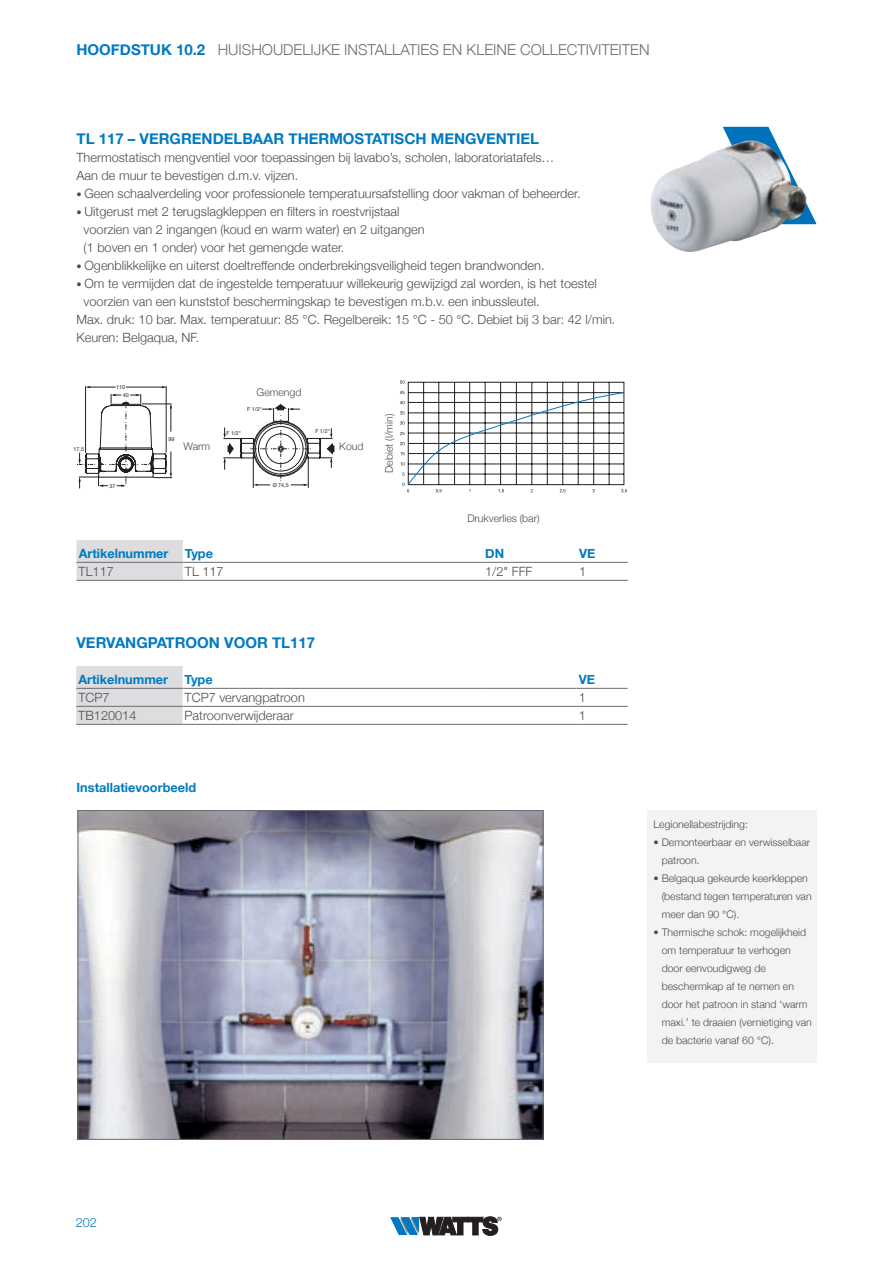
<style>
.page{position:relative;width:893px;height:1263px;background:#fff}
.page>*{position:absolute;margin:0;border:0;box-sizing:border-box;transform-origin:0 0}
.t1{font:700 15px "Helvetica Neue";color:#007ac2}
.t2{font:300 15px "Helvetica Neue";color:#6c6d70}
.t3{font:300 12.75px/18px "Helvetica Neue";color:#4b4c4d}
.t4{font:700 12.75px "Helvetica Neue";color:#007ac2}
.t5{font:300 12.75px "Helvetica Neue";color:#007ac2}
.t6{font:300 10.5px/18px "Helvetica Neue";color:#4b4c4d}
.t7{font:5.4px "Helvetica Neue";color:#231f20}
.s1{font-weight:700;color:#007ac2}
.s2{font-size:10.5px}
</style>
<div class="page">
<svg style="left:390px;top:1217px;width:112px;height:18px"></svg>
<svg style="left:77px;top:394px;width:95px;height:94px"></svg>
<hr style="left:85px;top:386px;width:1px;height:67px;background:#231f20">
<hr style="left:166px;top:386px;width:1px;height:66px;background:#231f20">
<svg style="left:86px;top:386px;width:30px;height:2px"></svg>
<hr style="left:126px;top:387px;width:39px;height:1px;background:#231f20">
<hr style="left:253px;top:456px;width:1px;height:32px;background:#231f20">
<hr style="left:308px;top:456px;width:1px;height:32px;background:#231f20">
<svg style="left:223px;top:427px;width:11px;height:43px"></svg>
<svg style="left:240px;top:404px;width:94px;height:82px"></svg>
<svg style="left:400px;top:380px;width:227px;height:113px"></svg>
<svg style="left:723px;top:127px;width:93px;height:97px"></svg>
<img style="left:651px;top:140px;width:155px;height:112px">
<div style="left:77px;top:540px;width:106px;height:40px;background:#dcdddf"></div>
<hr style="left:77px;top:562px;width:106px;height:1px;background:#6c6d70">
<hr style="left:183px;top:562px;width:300px;height:1px;background:#6c6d70">
<hr style="left:483px;top:562px;width:94px;height:1px;background:#6c6d70">
<hr style="left:577px;top:562px;width:51px;height:1px;background:#6c6d70">
<hr style="left:77px;top:580px;width:106px;height:1px;background:#6c6d70">
<hr style="left:183px;top:580px;width:300px;height:1px;background:#6c6d70">
<hr style="left:483px;top:580px;width:94px;height:1px;background:#6c6d70">
<hr style="left:577px;top:580px;width:51px;height:1px;background:#6c6d70">
<div style="left:76px;top:666px;width:107px;height:58px;background:#dcdddf"></div>
<hr style="left:76px;top:688px;width:107px;height:1px;background:#6c6d70">
<hr style="left:183px;top:688px;width:300px;height:1px;background:#6c6d70">
<hr style="left:483px;top:688px;width:94px;height:1px;background:#6c6d70">
<hr style="left:577px;top:688px;width:51px;height:1px;background:#6c6d70">
<hr style="left:76px;top:706px;width:107px;height:1px;background:#6c6d70">
<hr style="left:183px;top:706px;width:300px;height:1px;background:#6c6d70">
<hr style="left:483px;top:706px;width:94px;height:1px;background:#6c6d70">
<hr style="left:577px;top:706px;width:51px;height:1px;background:#6c6d70">
<hr style="left:76px;top:724px;width:107px;height:1px;background:#6c6d70">
<hr style="left:183px;top:724px;width:300px;height:1px;background:#6c6d70">
<hr style="left:483px;top:724px;width:94px;height:1px;background:#6c6d70">
<hr style="left:577px;top:724px;width:51px;height:1px;background:#6c6d70">
<img style="left:80px;top:812px;width:461px;height:326px">
<div style="left:78px;top:810px;width:465px;height:330px;border:1px solid #6c6d70"></div>
<div style="left:647px;top:810px;width:169px;height:252px;background:#f2f3f4"></div>
<p class="t2" style="left:77px;top:41px;width:575px"><span class="s1">HOOFDSTUK 10.2</span> HUISHOUDELIJKE INSTALLATIES EN KLEINE COLLECTIVITEITEN</p>
<p class="t1" style="left:77px;top:129px;width:464px">TL 117 – VERGRENDELBAAR THERMOSTATISCH MENGVENTIEL</p>
<p class="t3" style="left:77px;top:148px;width:479px">Thermostatisch mengventiel voor toepassingen bij lavabo’s, scholen, laboratoria tafels…<br>Aan de muur te bevestigen d.m.v. vijzen.</p>
<p class="t3" style="left:77px;top:184px;width:505px"><span class="s2">•</span> Geen schaalverdeling voor professionele temperatuursafstelling door vakman of beheerder.</p>
<p class="t3" style="left:84px;top:202px;width:343px;text-indent:-7px"><span class="s2">•</span> Uitgerust met 2 terugslagkleppen en filters in roestvrijstaal voor zien van 2 ingangen (koud en warm water) en 2 uitgangen (1 boven en 1 onder) voor het gemengde water.</p>
<p class="t3" style="left:77px;top:256px;width:470px"><span class="s2">•</span> Ogenblikkelijke en uiterst doeltreffende onderbrekingsveiligheid tegen brandwonden.</p>
<p class="t3" style="left:77px;top:274px;width:522px"><span class="s2">•</span> Om te vermijden dat de ingestelde temperatuur willekeurig gewijzigd zal worden, is het toestel</p>
<p class="t3" style="left:84px;top:292px;width:458px">voorzien van een kunststof beschermingskap te bevestigen m.b.v. een inbussleutel.</p>
<p class="t3" style="left:77px;top:310px;width:540px">Max. druk: 10 bar. Max. temperatuur: 85 °C. Regelbereik: 15 °C - 50 °C. Debiet bij 3 bar: 42 l/min.</p>
<p class="t3" style="left:77px;top:328px;width:124px">Keuren: Belgaqua, NF.</p>
<p class="t7" style="left:74px;top:445px;width:12px">17,5</p>
<p class="t7" style="left:116px;top:383px;width:10px">110</p>
<p class="t7" style="left:123px;top:391px;width:7px">40</p>
<p class="t7" style="left:110px;top:482px;width:7px">37</p>
<p class="t7" style="left:169px;top:435px;width:7px">99</p>
<p class="t6" style="left:257px;top:383px;width:46px">Gemengd</p>
<p class="t7" style="left:247px;top:405px;width:16px">F 1/2"</p>
<p class="t7" style="left:227px;top:429px;width:16px">F 1/2"</p>
<p class="t7" style="left:315px;top:427px;width:16px">F 1/2"</p>
<p class="t6" style="left:184px;top:437px;width:28px">Warm</p>
<p class="t6" style="left:339px;top:437px;width:26px">Koud</p>
<p class="t7" style="left:273px;top:482px;width:18px">Ø 74,5</p>
<p class="t6" style="left:380px;top:473px;width:60px;rotate:-90deg">Debiet (l/min)</p>
<p class="t6" style="left:467px;top:509px;width:74px">Drukverlies (bar)</p>
<p class="t4" style="left:79px;top:546px;width:91px">Artikelnummer</p>
<p class="t4" style="left:185px;top:546px;width:30px">Type</p>
<p class="t4" style="left:485px;top:546px;width:20px">DN</p>
<p class="t4" style="left:579px;top:546px;width:18px">VE</p>
<p class="t3" style="left:79px;top:562px;width:37px">TL117</p>
<p class="t3" style="left:185px;top:562px;width:40px">TL 117</p>
<p class="t3" style="left:485px;top:562px;width:49px">1/2" FFF</p>
<p class="t3" style="left:579px;top:562px;width:9px">1</p>
<p class="t1" style="left:77px;top:633px;width:240px">VERVANGPATROON VOOR TL117</p>
<p class="t4" style="left:78px;top:672px;width:91px">Artikelnummer</p>
<p class="t4" style="left:185px;top:672px;width:30px">Type</p>
<p class="t4" style="left:579px;top:672px;width:18px">VE</p>
<p class="t3" style="left:78px;top:688px;width:33px">TCP7</p>
<p class="t3" style="left:185px;top:688px;width:122px">TCP7 vervangpatroon</p>
<p class="t3" style="left:579px;top:688px;width:9px">1</p>
<p class="t3" style="left:78px;top:706px;width:60px">TB120014</p>
<p class="t3" style="left:185px;top:706px;width:111px">Patroonverwijderaar</p>
<p class="t3" style="left:579px;top:706px;width:9px">1</p>
<p class="t4" style="left:77px;top:780px;width:121px">Installatievoorbeeld</p>
<p class="t5" style="left:76px;top:1215px;width:23px">202</p>
<p class="t6" style="left:654px;top:815px;width:96px">Legionellabestrijding:</p>
<p class="t6" style="left:662px;top:833px;width:150px;text-indent:-8px">• Demonteerbaar en verwisselbaar patroon.</p>
<p class="t6" style="left:662px;top:869px;width:151px;text-indent:-8px">• Belgaqua gekeurde keerkleppen (bestand tegen temperaturen van meer dan 90 °C).</p>
<p class="t6" style="left:662px;top:923px;width:152px;text-indent:-8px">• Thermische schok: mogelijkheid om temperatuur te verhogen door eenvoudigweg de beschermkap af te nemen en door het patroon in stand ‘warm maxi.’ te draaien (vernietiging van de bacterie vanaf 60 °C).</p>
</div>
